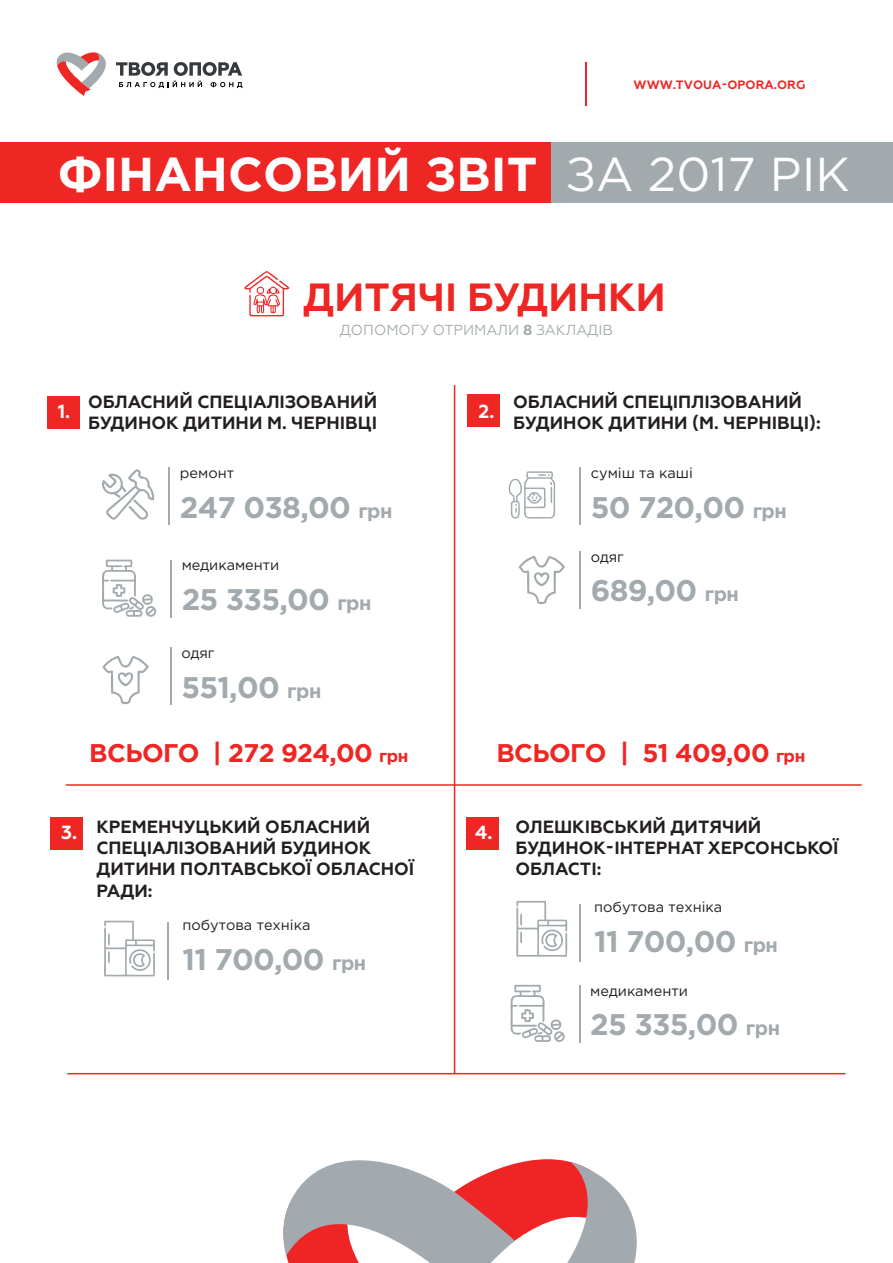
<style>
.page{position:relative;width:893px;height:1263px;background:#fff}
.page>*{position:absolute;margin:0;border:0;box-sizing:border-box;transform-origin:0 0}
.t1{font:700 47.55px "Gotham Pro";color:#fff}
.t2{font:700 39.3px "Geometria";color:#ee2624}
.t3{font:700 29.85px "Gotham Pro";letter-spacing:-.025em;color:#a3aaae}
.t4{font:700 25.5px "Gotham Pro";letter-spacing:-.025em;color:#ee2624}
.t5{font:700 18.9px "Geometria";color:#fff}
.t6{font:700 17.7px/21.1px "Geometria";color:#231f20}
.t7{font:14.55px "Gotham Pro";color:#231f20}
.t8{font:14.55px "Geometria";color:#a3aaae}
.t9{font:700 12.15px "Geometria";color:#ee2624}
.s1{font-weight:400}
.s2{font-weight:700}
.s3{font-size:19.8px}
.s4{font-size:16.95px}
</style>
<div class="page">
<div style="left:467px;top:394px;width:33px;height:33px;background:#ee2624"></div>
<div style="left:0;top:142px;width:551px;height:60px;background:#ee2624"></div>
<div style="left:551px;top:142px;width:342px;height:60px;background:#a3aaae"></div>
<svg style="left:56px;top:52px;width:50px;height:44px"></svg>
<svg style="left:116px;top:62px;width:126px;height:26px"></svg>
<svg style="left:283px;top:1159px;width:354px;height:104px"></svg>
<hr style="left:585px;top:62px;width:2px;height:43px;background:#ee2624">
<hr style="left:168px;top:468px;width:2px;height:57px;background:#a3aaae">
<hr style="left:170px;top:560px;width:2px;height:57px;background:#a3aaae">
<hr style="left:579px;top:468px;width:2px;height:57px;background:#a3aaae">
<hr style="left:579px;top:551px;width:2px;height:57px;background:#a3aaae">
<hr style="left:66px;top:784px;width:796px;height:2px;background:#ee2624">
<hr style="left:67px;top:1073px;width:778px;height:1px;background:#ee2624">
<hr style="left:454px;top:385px;width:1px;height:689px;background:#ee2624">
<svg style="left:102px;top:560px;width:55px;height:57px"></svg>
<hr style="left:579px;top:985px;width:1px;height:57px;background:#a3aaae">
<svg style="left:510px;top:985px;width:55px;height:57px"></svg>
<hr style="left:170px;top:648px;width:1px;height:57px;background:#a3aaae">
<hr style="left:167px;top:922px;width:2px;height:57px;background:#a3aaae">
<hr style="left:579px;top:904px;width:2px;height:57px;background:#a3aaae">
<svg style="left:244px;top:271px;width:45px;height:45px"></svg>
<div style="left:47px;top:396px;width:33px;height:33px;background:#ee2624"></div>
<div style="left:50px;top:817px;width:33px;height:33px;background:#ee2624"></div>
<div style="left:466px;top:817px;width:33px;height:33px;background:#ee2624"></div>
<svg style="left:102px;top:469px;width:52px;height:51px"></svg>
<svg style="left:508px;top:471px;width:47px;height:47px"></svg>
<svg style="left:102px;top:656px;width:47px;height:49px"></svg>
<svg style="left:518px;top:556px;width:47px;height:49px"></svg>
<svg style="left:104px;top:921px;width:51px;height:55px"></svg>
<svg style="left:516px;top:901px;width:52px;height:55px"></svg>
<p class="t9" style="left:634px;top:77px;width:173px">WWW.TVOUA-OPORA.ORG</p>
<h1 class="t1" style="left:58px;top:147px;width:793px">ФІНАНСОВИЙ ЗВІТ <span class="s1">ЗА 2017 РІК</span></h1>
<h2 class="t2" style="left:303px;top:273px;width:364px">ДИТЯЧІ БУДИНКИ</h2>
<p class="t8" style="left:340px;top:322px;width:275px">ДОПОМОГУ ОТРИМАЛИ <span class="s2">8</span> ЗАКЛАДІВ</p>
<p class="t6" style="left:88px;top:392px;width:291px">ОБЛАСНИЙ СПЕЦІАЛІЗОВАНИЙ<br>БУДИНОК ДИТИНИ М. ЧЕРНІВЦІ</p>
<p class="t6" style="left:513px;top:392px;width:309px">ОБЛАСНИЙ СПЕЦІПЛІЗОВАНИЙ<br>БУДИНОК ДИТИНИ (М. ЧЕРНІВЦІ):</p>
<p class="t5" style="left:58px;top:401px;width:14px">1.</p>
<p class="t5" style="left:478px;top:400px;width:17px">2.</p>
<p class="t7" style="left:180px;top:465px;width:56px">ремонт</p>
<h3 class="t3" style="left:180px;top:490px;width:214px">247 038,00 <span class="s3">грн</span></h3>
<p class="t7" style="left:182px;top:557px;width:99px">медикаменти</p>
<h3 class="t3" style="left:182px;top:582px;width:191px">25 335,00 <span class="s3">грн</span></h3>
<p class="t7" style="left:181px;top:645px;width:35px">одяг</p>
<h3 class="t3" style="left:181px;top:670px;width:142px">551,00 <span class="s3">грн</span></h3>
<h3 class="t4" style="left:89px;top:738px;width:321px">ВСЬОГО | 272 924,00 <span class="s4">грн</span></h3>
<p class="t7" style="left:591px;top:465px;width:104px">суміш та каші</p>
<h3 class="t3" style="left:591px;top:490px;width:197px">50 720,00 <span class="s3">грн</span></h3>
<p class="t7" style="left:591px;top:548px;width:35px">одяг</p>
<h3 class="t3" style="left:591px;top:574px;width:150px">689,00 <span class="s3">грн</span></h3>
<h3 class="t4" style="left:496px;top:738px;width:310px">ВСЬОГО | 51 409,00 <span class="s4">грн</span></h3>
<p class="t6" style="left:96px;top:816px;width:319px">КРЕМЕНЧУЦЬКИЙ ОБЛАСНИЙ<br>СПЕЦІАЛІЗОВАНИЙ БУДИНОК<br>ДИТИНИ ПОЛТАВСЬКОЇ ОБЛАСНОЇ<br>РАДИ:</p>
<p class="t6" style="left:515px;top:816px;width:325px">ОЛЕШКІВСЬКИЙ ДИТЯЧИЙ<br>БУДИНОК-ІНТЕРНАТ ХЕРСОНСЬКОЇ<br>ОБЛАСТІ:</p>
<h3 class="t3" style="left:594px;top:924px;width:185px">11 700,00 <span class="s3">грн</span></h3>
<p class="t5" style="left:61px;top:822px;width:17px">3.</p>
<p class="t5" style="left:475px;top:822px;width:19px">4.</p>
<p class="t7" style="left:594px;top:899px;width:129px">побутова техніка</p>
<p class="t7" style="left:183px;top:917px;width:129px">побутова техніка</p>
<h3 class="t3" style="left:182px;top:942px;width:185px">11 700,00 <span class="s3">грн</span></h3>
<p class="t7" style="left:590px;top:982px;width:99px">медикаменти</p>
<h3 class="t3" style="left:590px;top:1007px;width:191px">25 335,00 <span class="s3">грн</span></h3>
</div>
